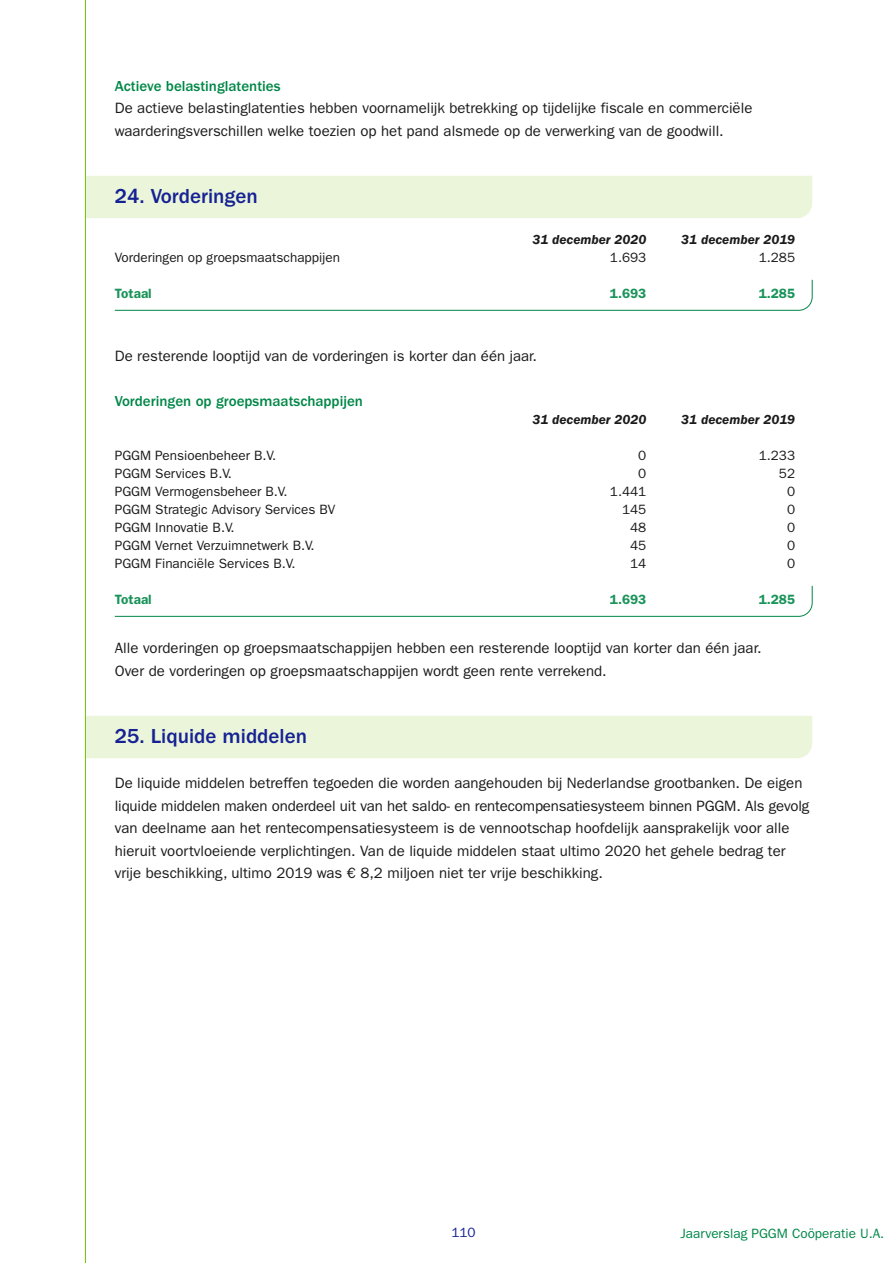
<style>
.page{position:relative;width:893px;height:1263px;background:#fff}
.page>*{position:absolute;margin:0;border:0;box-sizing:border-box;transform-origin:0 0}
.t1{font:500 21px "ITC Franklin Gothic Std";color:#162293}
.t2{font:15px/22.5px "ITC Franklin Gothic Std";color:#1a1a1a}
.t3{font:500 15px "ITC Franklin Gothic Std";color:#008747}
.t4{font:13.5px "ITC Franklin Gothic Std";color:#1a1a1a}
.t5{font:italic 600 13.5px "ITC Franklin Gothic Std";color:#1a1a1a}
.t6{font:600 13.5px "ITC Franklin Gothic Std";color:#1a935a}
.t7{font:13.5px "ITC Franklin Gothic Std";color:#008747}
.t8{font:13.5px "ITC Franklin Gothic Std";color:#162293}
</style>
<div class="page">
<div style="left:86px;top:176px;width:726px;height:42px;background:#eaf5d9"></div>
<svg style="left:114px;top:279px;width:699px;height:32px"></svg>
<svg style="left:114px;top:585px;width:699px;height:32px"></svg>
<div style="left:86px;top:716px;width:726px;height:42px;background:#eaf5d9"></div>
<hr style="left:85px;top:0;width:1px;height:1263px;background:#70bf02">
<p class="t3" style="left:115px;top:77px;width:167px">Actieve belastinglatenties</p>
<p class="t2" style="left:115px;top:97px;width:639px">De actieve belastinglatenties hebben voornamelijk betrekking op tijdelijke fiscale en commerciële waarderingsverschillen welke toezien op het pand alsmede op de verwerking van de goodwill.</p>
<h1 class="t1" style="left:115px;top:184px;width:145px">24. Vorderingen</h1>
<p class="t5" style="left:532px;top:231px;width:115px">31 december 2020</p>
<p class="t5" style="left:681px;top:231px;width:115px">31 december 2019</p>
<p class="t4" style="left:115px;top:249px;width:227px">Vorderingen op groepsmaatschappijen</p>
<p class="t4" style="left:610px;top:249px;width:38px">1.693</p>
<p class="t4" style="left:759px;top:249px;width:38px">1.285</p>
<p class="t6" style="left:115px;top:285px;width:38px">Totaal</p>
<p class="t6" style="left:610px;top:285px;width:38px">1.693</p>
<p class="t6" style="left:759px;top:285px;width:38px">1.285</p>
<p class="t2" style="left:115px;top:344px;width:424px">De resterende looptijd van de vorderingen is korter dan één jaar.</p>
<p class="t3" style="left:115px;top:392px;width:250px">Vorderingen op groepsmaatschappijen</p>
<p class="t5" style="left:532px;top:411px;width:115px">31 december 2020</p>
<p class="t5" style="left:681px;top:411px;width:115px">31 december 2019</p>
<p class="t4" style="left:115px;top:447px;width:163px">PGGM Pensioenbeheer B.V.</p>
<p class="t4" style="left:638px;top:447px;width:10px">0</p>
<p class="t4" style="left:759px;top:447px;width:38px">1.233</p>
<p class="t4" style="left:115px;top:465px;width:119px">PGGM Services B.V.</p>
<p class="t4" style="left:638px;top:465px;width:10px">0</p>
<p class="t4" style="left:779px;top:465px;width:18px">52</p>
<p class="t4" style="left:115px;top:483px;width:174px">PGGM Vermogensbeheer B.V.</p>
<p class="t4" style="left:610px;top:483px;width:38px">1.441</p>
<p class="t4" style="left:787px;top:483px;width:10px">0</p>
<p class="t4" style="left:115px;top:501px;width:222px">PGGM Strategic Advisory Services BV</p>
<p class="t4" style="left:622px;top:501px;width:26px">145</p>
<p class="t4" style="left:787px;top:501px;width:10px">0</p>
<p class="t4" style="left:115px;top:519px;width:121px">PGGM Innovatie B.V.</p>
<p class="t4" style="left:630px;top:519px;width:18px">48</p>
<p class="t4" style="left:787px;top:519px;width:10px">0</p>
<p class="t4" style="left:115px;top:537px;width:201px">PGGM Vernet Verzuimnetwerk B.V.</p>
<p class="t4" style="left:630px;top:537px;width:18px">45</p>
<p class="t4" style="left:787px;top:537px;width:10px">0</p>
<p class="t4" style="left:115px;top:555px;width:182px">PGGM Financiële Services B.V.</p>
<p class="t4" style="left:630px;top:555px;width:18px">14</p>
<p class="t4" style="left:787px;top:555px;width:10px">0</p>
<p class="t6" style="left:115px;top:591px;width:38px">Totaal</p>
<p class="t6" style="left:610px;top:591px;width:38px">1.693</p>
<p class="t6" style="left:759px;top:591px;width:38px">1.285</p>
<p class="t2" style="left:115px;top:637px;width:648px">Alle vorderingen op groepsmaatschappijen hebben een resterende looptijd van korter dan één jaar.<br>Over de vorderingen op groepsmaatschappijen wordt geen rente verrekend.</p>
<h1 class="t1" style="left:115px;top:724px;width:194px">25. Liquide middelen</h1>
<p class="t2" style="left:115px;top:772px;width:696px">De liquide middelen betreffen tegoeden die worden aangehouden bij Nederlandse grootbanken. De eigen liquide middelen maken onderdeel uit van het saldo- en rentecompensatiesysteem binnen PGGM. Als gevolg van deelname aan het rentecompensatiesysteem is de vennootschap hoofdelijk aansprakelijk voor alle hieruit voortvloeiende verplichtingen. Van de liquide middelen staat ultimo 2020 het gehele bedrag ter vrije beschikking, ultimo 2019 was € 8,2 miljoen niet ter vrije beschikking.</p>
<p class="t8" style="left:451px;top:1225px;width:26px">110</p>
<p class="t7" style="left:680px;top:1225px;width:205px">Jaarverslag PGGM Coöperatie U.A.</p>
</div>
